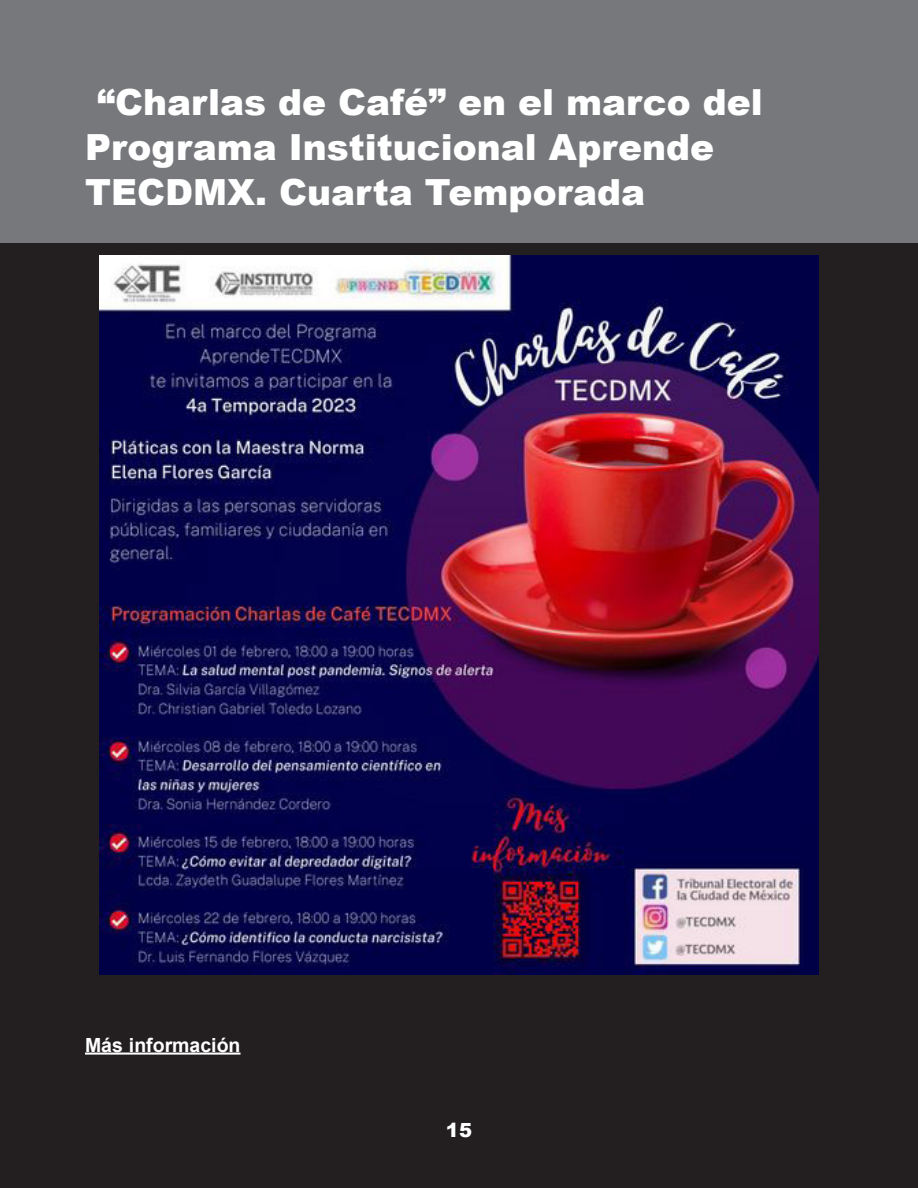
<style>
.page{position:relative;width:918px;height:1188px;background:#fff}
.page>*{position:absolute;margin:0;border:0;box-sizing:border-box;transform-origin:0 0}
.cabeza1Convocatorias{font:900 36px/45px "Arial";color:#fff}
.cuerpoArticulos_sin{font:700 19.5px "Arial";color:#fff}
.t1{font:900 19.5px "Arial";color:#fff}
</style>
<div class="page">
<div style="left:0;top:0;width:918px;height:244px;background:#76787b"></div>
<div style="left:0;top:244px;width:918px;height:944px;background:#231f20"></div>
<hr style="left:85px;top:1053px;width:156px;height:2px;background:#fff">
<img style="left:99px;top:255px;width:720px;height:720px">
<p class="cabeza1Convocatorias" style="left:85px;top:79px;width:679px;text-indent:12px">“Charlas de Café” en el marco del<br>Programa Institucional Aprende<br>TECDMX. Cuarta Temporada</p>
<p class="cuerpoArticulos_sin" style="left:85px;top:1031px;width:157px">Más información</p>
<p class="t1" style="left:446px;top:1116px;width:28px">15</p>
</div>
